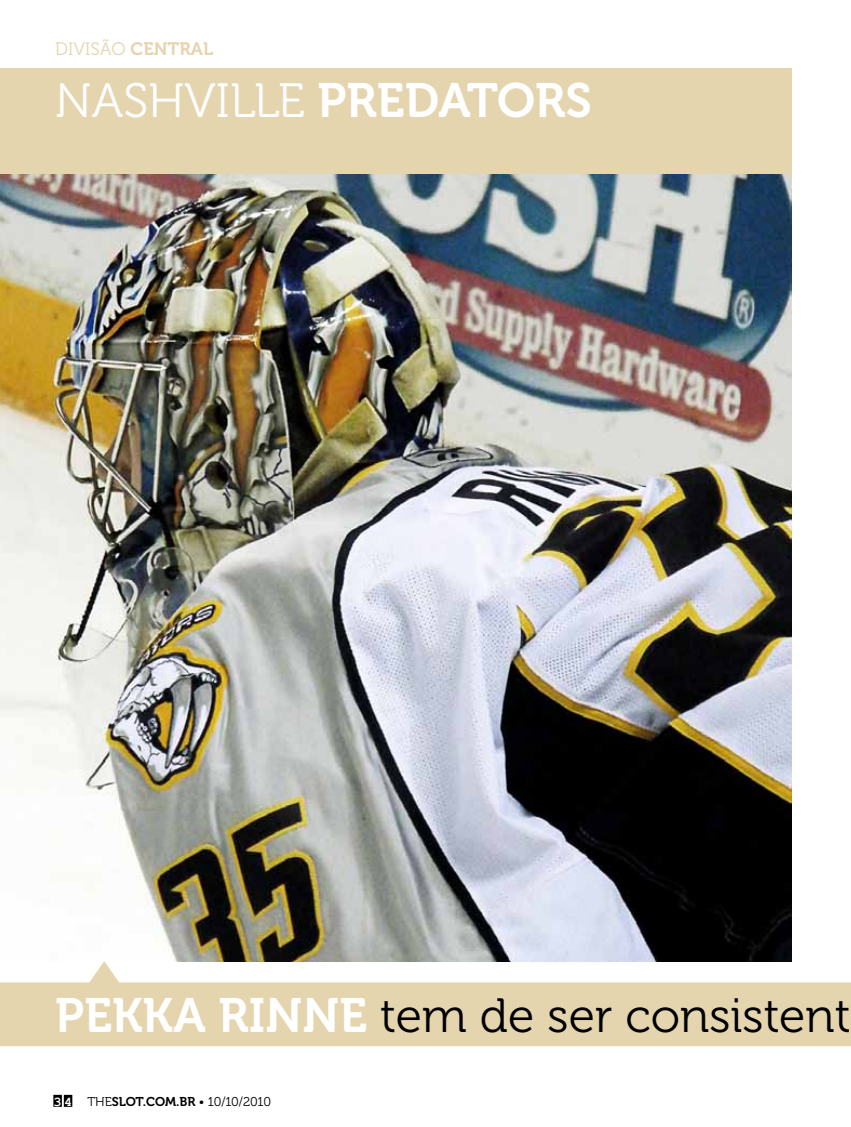
<style>
.page{position:relative;width:851px;height:1127px;background:#fff}
.page>*{position:absolute;margin:0;border:0;box-sizing:border-box;transform-origin:0 0}
.t1{font:48px "Museo 300";color:#000}
.t2{font:48px "Museo 300";color:#fff}
.t3{font:18px "Museo 300";color:#e4d5af}
.t4{font:12.75px "Museo 300";letter-spacing:-.02em;color:#000}
.s1{font-family:"Museo 700"}
.s2{font-family:"Museo 700";color:#fff}
.s3{font-family:"Courier New";font-weight:700;font-size:13.5px;color:#fff}
</style>
<div class="page">
<svg style="left:53px;top:1095px;width:19px;height:12px"></svg>
<div style="left:0;top:68px;width:791px;height:106px;background:#e4d5af"></div>
<img style="left:0;top:174px;width:791px;height:787px">
<svg style="left:0;top:961px;width:850px;height:85px;fill:#e4d5af"></svg>
<p class="t3" style="left:55px;top:39px;width:158px">Divisão <span class="s1">CENTRAL</span></p>
<p class="t2" style="left:55px;top:74px;width:443px">Nashville <span class="s1">PREDATORS</span></p>
<p class="t1" style="left:55px;top:990px;width:797px"><span class="s2">PEKKA RINNE</span> tem de ser consistent</p>
<p class="t4" style="left:53px;top:1094px;width:219px"><span class="s3">3 4</span> THE<span class="s1">SLOT.COM.BR</span> • 10/10/2010</p>
</div>
